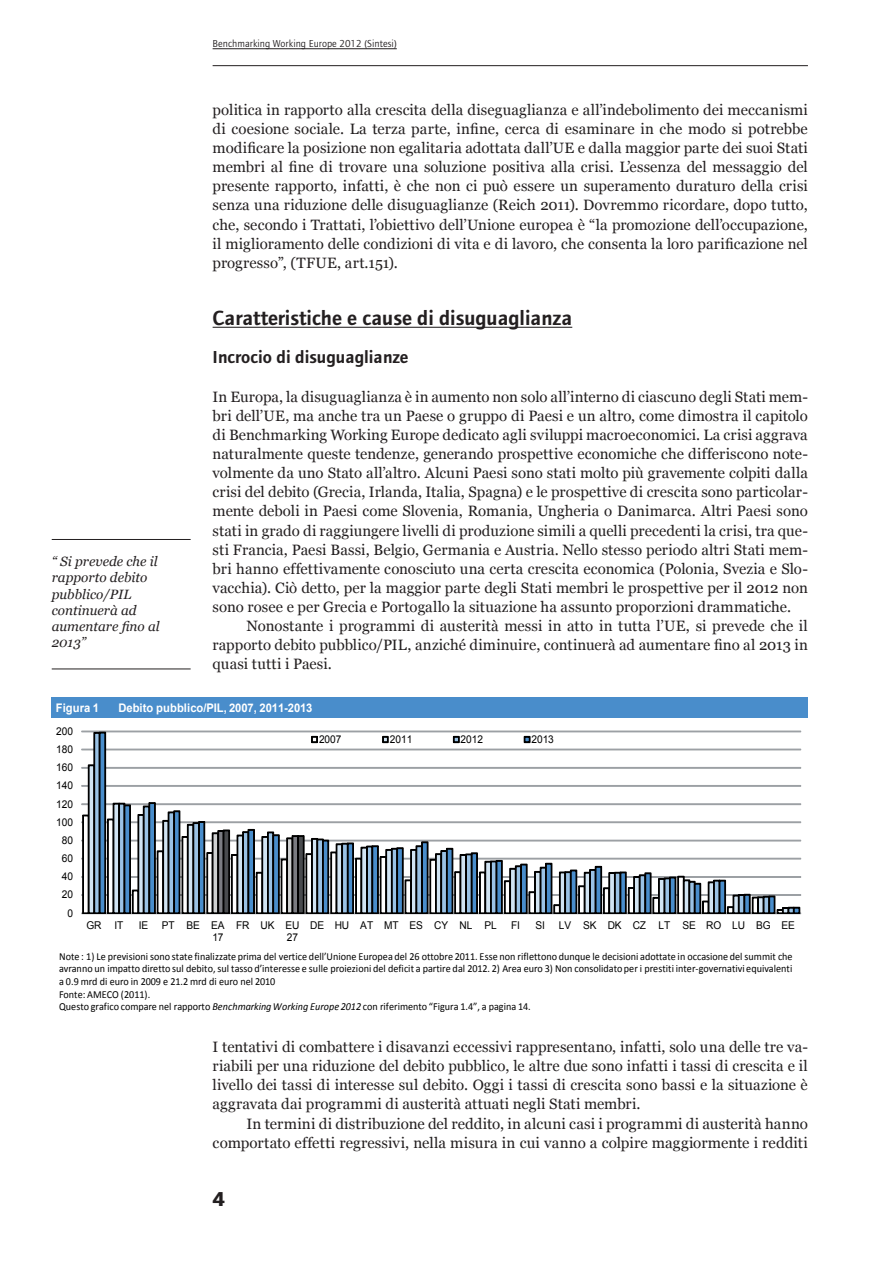
<style>
.page{position:relative;width:893px;height:1263px;background:#fff}
.page>*{position:absolute;margin:0;border:0;box-sizing:border-box;transform-origin:0 0}
.t1{font:600 21px "Foundry Journal";color:#231f20}
.t2{font:700 20.85px "Foundry Journal";color:#231f20}
.t3{font:600 18px "Foundry Journal";color:#231f20}
.t4{font:15px/19.2px "Georgia";letter-spacing:.005em;color:#231f20;text-align:justify}
.t5{font:italic 13.5px/16.2px "Georgia";color:#231f20}
.t6{font:700 11.85px "Arial";letter-spacing:-.005em;color:#fff;scale:.95 1}
.t7{font:10.65px/12.8px "Calibri";color:#000;scale:.95 1}
.t8{font:10.65px/12.1px "Arial";letter-spacing:-.005em;color:#000;text-align:right;scale:.95 1}
.t9{font:10.5px "Foundry Journal";color:#231f20}
.s1{font-style:italic}
</style>
<div class="page">
<hr style="left:213px;top:65px;width:595px;height:1px;background:#231f20">
<hr style="left:213px;top:48px;width:184px;height:1px;background:#231f20">
<hr style="left:213px;top:327px;width:359px;height:1px;background:#231f20">
<div style="left:82px;top:913px;width:719px;height:1px;border:1px solid #9ca0a4"></div>
<div style="left:82px;top:894px;width:719px;height:1px;border:1px solid #9ca0a4"></div>
<div style="left:82px;top:876px;width:719px;height:1px;border:1px solid #9ca0a4"></div>
<div style="left:82px;top:858px;width:719px;height:1px;border:1px solid #9ca0a4"></div>
<div style="left:82px;top:840px;width:719px;height:1px;border:1px solid #9ca0a4"></div>
<div style="left:82px;top:822px;width:719px;height:1px;border:1px solid #9ca0a4"></div>
<div style="left:82px;top:804px;width:719px;height:1px;border:1px solid #9ca0a4"></div>
<div style="left:82px;top:785px;width:719px;height:1px;border:1px solid #9ca0a4"></div>
<div style="left:82px;top:767px;width:719px;height:1px;border:1px solid #9ca0a4"></div>
<div style="left:82px;top:749px;width:719px;height:1px;border:1px solid #9ca0a4"></div>
<div style="left:82px;top:731px;width:719px;height:1px;border:1px solid #9ca0a4"></div>
<svg style="left:82px;top:732px;width:718px;height:182px"></svg>
<div style="left:51px;top:697px;width:757px;height:21px;background:#498dcb"></div>
<hr style="left:52px;top:539px;width:139px;height:1px;background:#231f20">
<hr style="left:52px;top:669px;width:139px;height:1px;background:#231f20">
<p class="t5" style="left:52px;top:554px;width:109px">“ Si prevede che il rapporto debito pubblico/PIL continuerà ad aumentare fino al<br>2013”</p>
<p class="t9" style="left:213px;top:38px;width:186px">Benchmarking Working Europe 2012 (Sintesi)</p>
<p class="t4" style="left:213px;top:100px;width:597px">politica in rapporto alla crescita della diseguaglianza e all’indebolimento dei meccanismi di coesione sociale. La terza parte, infine, cerca di esaminare in che modo si potrebbe modificare la posizione non egalitaria adottata dall’UE e dalla maggior parte dei suoi Stati membri al fine di trovare una soluzione positiva alla crisi. L’essenza del messaggio del presente rapporto, infatti, è che non ci può essere un superamento duraturo della crisi senza una riduzione delle disuguaglianze (Reich 2011). Dovremmo ricordare, dopo tutto, che, secondo i Trattati, l’obiettivo dell’Unione europea è “la promozione dell’occupazione, il miglioramento delle condizioni di vita e di lavoro, che consenta la loro parificazione nel progresso”, (TFUE, art.151).</p>
<h1 class="t1" style="left:213px;top:306px;width:361px">Caratteristiche e cause di disuguaglianza</h1>
<p class="t3" style="left:213px;top:347px;width:197px">Incrocio di disuguaglianze</p>
<p class="t4" style="left:213px;top:387px;width:597px">In Europa, la disuguaglianza è in aumento non solo all’interno di ciascuno degli Stati mem&shy;bri dell’UE, ma anche tra un Paese o gruppo di Paesi e un altro, come dimostra il capitolo di Benchmarking Working Europe dedicato agli sviluppi macroeconomici. La crisi aggrava naturalmente queste tendenze, generando prospettive economiche che differiscono note&shy;volmente da uno Stato all’altro. Alcuni Paesi sono stati molto più gravemente colpiti dalla crisi del debito (Grecia, Irlanda, Italia, Spagna) e le prospettive di crescita sono particolar&shy;mente deboli in Paesi come Slovenia, Romania, Ungheria o Danimarca. Altri Paesi sono stati in grado di raggiungere livelli di produzione simili a quelli precedenti la crisi, tra que&shy;sti Francia, Paesi Bassi, Belgio, Germania e Austria. Nello stesso periodo altri Stati mem&shy;bri hanno effettivamente conosciuto una certa crescita economica (Polonia, Svezia e Slo&shy;vacchia). Ciò detto, per la maggior parte degli Stati membri le prospettive per il 2012 non sono rosee e per Grecia e Portogallo la situazione ha assunto proporzioni drammatiche.</p>
<p class="t4" style="left:213px;top:617px;width:597px;text-indent:34px">Nonostante i programmi di austerità messi in atto in tutta l’UE, si prevede che il rapporto debito pubblico/PIL, anziché diminuire, continuerà ad aumentare fino al 2013 in quasi tutti i Paesi.</p>
<p class="t6" style="left:56px;top:700px;width:47px">Figura 1</p>
<p class="t6" style="left:119px;top:700px;width:206px">Debito pubblico/PIL, 2007, 2011-2013</p>
<p class="t8" style="left:56px;top:725px;width:19px">200</p>
<p class="t8" style="left:56px;top:743px;width:19px">180</p>
<p class="t8" style="left:56px;top:761px;width:19px">160</p>
<p class="t8" style="left:56px;top:780px;width:19px">140</p>
<p class="t8" style="left:56px;top:798px;width:19px">120</p>
<p class="t8" style="left:56px;top:816px;width:19px">100</p>
<p class="t8" style="left:62px;top:834px;width:13px">80</p>
<p class="t8" style="left:62px;top:852px;width:13px">60</p>
<p class="t8" style="left:62px;top:870px;width:13px">40</p>
<p class="t8" style="left:62px;top:889px;width:13px">20</p>
<p class="t8" style="left:67px;top:907px;width:7px">0</p>
<p class="t8" style="left:319px;top:733px;width:25px">2007</p>
<p class="t8" style="left:390px;top:733px;width:25px">2011</p>
<p class="t8" style="left:461px;top:733px;width:25px">2012</p>
<p class="t8" style="left:531px;top:733px;width:25px">2013</p>
<p class="t8" style="left:86px;top:919px;width:40px">GR IT</p>
<p class="t8" style="left:139px;top:919px;width:11px">IE</p>
<p class="t8" style="left:162px;top:919px;width:68px">PT BE EA<br>17</p>
<p class="t8" style="left:236px;top:919px;width:68px">FR UK EU<br>27</p>
<p class="t8" style="left:310px;top:919px;width:198px">DE HU AT MT ES CY NL PL</p>
<p class="t8" style="left:511px;top:919px;width:11px">FI</p>
<p class="t8" style="left:535px;top:919px;width:11px">SI</p>
<p class="t8" style="left:559px;top:919px;width:250px">LV SK DK CZ LT SE RO LU BG EE</p>
<p class="t7" style="left:59px;top:950px;width:774px">Note : 1) Le previsioni sono state finalizzate prima del vertice dell’Unione Europea del 26 ottobre 2011. Esse non riflettono dunque le decisioni adottate in occasione del summit che avranno un impatto diretto sul debito, sul tasso d’interesse e sulle proiezioni del deficit a partire dal 2012. 2) Area euro 3) Non consolidato per i prestiti inter-governativi equivalenti a 0.9 mrd di euro in 2009 e 21.2 mrd di euro nel 2010<br>Fonte: AMECO (2011).<br>Questo grafico compare nel rapporto <span class="s1">BenchmarkingWorking Europe 2012</span> con riferimento “Figura 1.4”, a pagina 14.</p>
<p class="t4" style="left:213px;top:1037px;width:597px">I tentativi di combattere i disavanzi eccessivi rappresentano, infatti, solo una delle tre va&shy;riabili per una riduzione del debito pubblico, le altre due sono infatti i tassi di crescita e il livello dei tassi di interesse sul debito. Oggi i tassi di crescita sono bassi e la situazione è aggravata dai programmi di austerità attuati negli Stati membri.</p>
<p class="t4" style="left:213px;top:1114px;width:597px;text-align:right">In termini di distribuzione del reddito, in alcuni casi i programmi di austerità hanno comportato effetti regressivi, nella misura in cui vanno a colpire maggiormente i redditi</p>
<h2 class="t2" style="left:213px;top:1186px;width:14px">4</h2>
</div>
